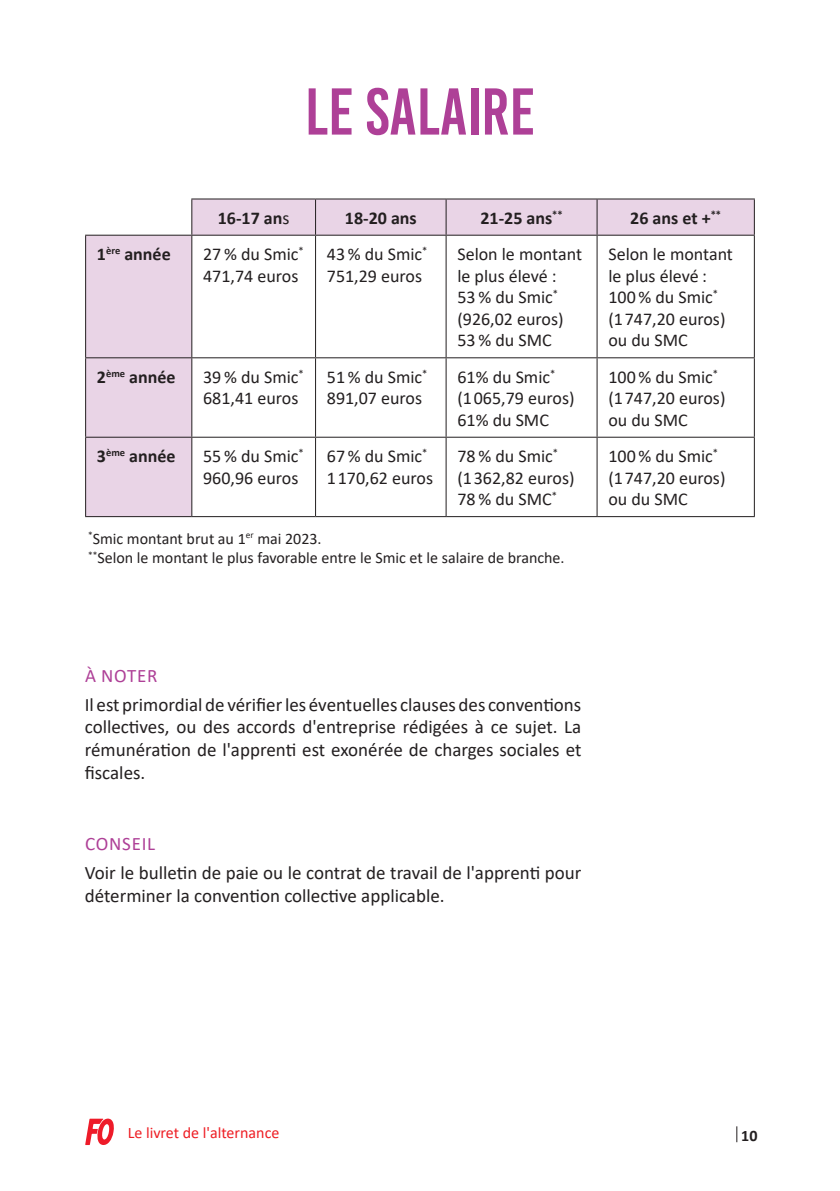
<style>
.page{position:relative;width:840px;height:1191px;background:#fff}
.page>*{position:absolute;margin:0;border:0;box-sizing:border-box;transform-origin:0 0}
.GRAND_TITRE{font:66px "Bebas Kai";color:#ae4097}
.TEXTE{font:19px/22.8px "Calibri";color:#231f20;text-align:justify}
.a_noter_titre{font:19px "Calibri";letter-spacing:.04em;color:#ae4097}
.t1{font:18px/21.6px "Calibri";color:#231f20}
.t2{font:700 18px "Calibri";color:#231f20}
.t3{font:16px "Calibri";color:#231f20}
.t4{font:16px "Calibri";color:#ee1d23}
.t5{font:700 16px "Calibri";color:#231f20}
.s1{font-weight:400}
</style>
<div class="page">
<svg style="left:736px;top:1126px;width:1px;height:16px"></svg>
<svg style="left:85px;top:1118px;width:29px;height:27px"></svg>
<svg style="left:86px;top:199px;width:667px;height:317px"></svg>
<hr style="left:191px;top:198px;width:124px;height:1px;background:#231f20">
<hr style="left:315px;top:198px;width:131px;height:1px;background:#231f20">
<hr style="left:315px;top:199px;width:1px;height:36px;background:#231f20">
<hr style="left:446px;top:198px;width:150px;height:1px;background:#231f20">
<hr style="left:445px;top:199px;width:1px;height:36px;background:#231f20">
<hr style="left:596px;top:198px;width:158px;height:1px;background:#231f20">
<hr style="left:596px;top:199px;width:1px;height:36px;background:#231f20">
<hr style="left:753px;top:199px;width:1px;height:36px;background:#231f20">
<hr style="left:85px;top:236px;width:1px;height:121px;background:#231f20">
<hr style="left:192px;top:235px;width:123px;height:1px;background:#231f20">
<hr style="left:191px;top:236px;width:1px;height:121px;background:#231f20">
<hr style="left:315px;top:235px;width:131px;height:1px;background:#231f20">
<hr style="left:315px;top:236px;width:1px;height:121px;background:#231f20">
<hr style="left:446px;top:235px;width:150px;height:1px;background:#231f20">
<hr style="left:445px;top:236px;width:1px;height:121px;background:#231f20">
<hr style="left:596px;top:235px;width:158px;height:1px;background:#231f20">
<hr style="left:596px;top:236px;width:1px;height:121px;background:#231f20">
<hr style="left:753px;top:236px;width:1px;height:121px;background:#231f20">
<hr style="left:85px;top:357px;width:107px;height:1px;background:#231f20">
<hr style="left:85px;top:358px;width:1px;height:79px;background:#231f20">
<hr style="left:192px;top:357px;width:123px;height:1px;background:#231f20">
<hr style="left:191px;top:358px;width:1px;height:79px;background:#231f20">
<hr style="left:315px;top:357px;width:131px;height:1px;background:#231f20">
<hr style="left:315px;top:358px;width:1px;height:79px;background:#231f20">
<hr style="left:446px;top:357px;width:150px;height:1px;background:#231f20">
<hr style="left:445px;top:358px;width:1px;height:79px;background:#231f20">
<hr style="left:596px;top:357px;width:158px;height:1px;background:#231f20">
<hr style="left:596px;top:358px;width:1px;height:79px;background:#231f20">
<hr style="left:753px;top:358px;width:1px;height:79px;background:#231f20">
<hr style="left:85px;top:437px;width:107px;height:1px;background:#231f20">
<hr style="left:85px;top:438px;width:1px;height:78px;background:#231f20">
<hr style="left:192px;top:437px;width:123px;height:1px;background:#231f20">
<hr style="left:191px;top:438px;width:1px;height:78px;background:#231f20">
<hr style="left:315px;top:437px;width:131px;height:1px;background:#231f20">
<hr style="left:315px;top:438px;width:1px;height:78px;background:#231f20">
<hr style="left:446px;top:437px;width:150px;height:1px;background:#231f20">
<hr style="left:445px;top:438px;width:1px;height:78px;background:#231f20">
<hr style="left:596px;top:437px;width:158px;height:1px;background:#231f20">
<hr style="left:596px;top:438px;width:1px;height:78px;background:#231f20">
<hr style="left:753px;top:438px;width:1px;height:78px;background:#231f20">
<hr style="left:85px;top:516px;width:107px;height:1px;background:#231f20">
<hr style="left:192px;top:516px;width:123px;height:1px;background:#231f20">
<hr style="left:315px;top:516px;width:131px;height:1px;background:#231f20">
<hr style="left:446px;top:516px;width:150px;height:1px;background:#231f20">
<hr style="left:596px;top:516px;width:158px;height:1px;background:#231f20">
<hr style="left:191px;top:199px;width:1px;height:36px;background:#231f20">
<hr style="left:85px;top:235px;width:107px;height:1px;background:#231f20">
<p class="GRAND_TITRE" style="left:305px;top:76px;width:231px">LE SALAIRE</p>
<p class="t2" style="left:218px;top:205px;width:73px">16-17 an<span class="s1">s</span></p>
<p class="t2" style="left:345px;top:205px;width:73px">18-20 ans</p>
<p class="t2" style="left:480px;top:205px;width:84px">21-25 ans<sup>**</sup></p>
<p class="t2" style="left:630px;top:205px;width:92px">26 ans et +<sup>**</sup></p>
<p class="t2" style="left:97px;top:241px;width:75px">1<sup>ère</sup> année</p>
<p class="t1" style="left:203px;top:243px;width:102px">27 % du Smic<sup>*<br></sup>471,74 euros</p>
<p class="t1" style="left:327px;top:243px;width:102px">43 % du Smic<sup>*<br></sup>751,29 euros</p>
<p class="t1" style="left:457px;top:243px;width:126px">Selon le montant le plus élevé :<br>53 % du Smic<sup>* </sup>(926,02 euros)<br>53 % du SMC</p>
<p class="t1" style="left:608px;top:243px;width:126px">Selon le montant le plus élevé :<br>100 % du Smic<sup>* </sup>(1747,20 euros) ou du SMC</p>
<p class="t2" style="left:97px;top:364px;width:80px">2<sup>ème</sup> année</p>
<p class="t1" style="left:203px;top:365px;width:102px">39 % du Smic<sup>*<br></sup>681,41 euros</p>
<p class="t1" style="left:327px;top:365px;width:102px">51 % du Smic<sup>*<br></sup>891,07 euros</p>
<p class="t1" style="left:457px;top:365px;width:118px">61% du Smic<sup>* </sup>(1065,79 euros)</p>
<p class="t1" style="left:457px;top:408px;width:93px">61% du SMC</p>
<p class="t1" style="left:608px;top:365px;width:118px">100 % du Smic<sup>* </sup>(1747,20 euros) ou du SMC</p>
<p class="t2" style="left:97px;top:443px;width:80px">3<sup>ème</sup> année</p>
<p class="t1" style="left:203px;top:445px;width:102px">55 % du Smic<sup>*<br></sup>960,96 euros</p>
<p class="t1" style="left:327px;top:445px;width:108px">67 % du Smic<sup>*<br></sup>1170,62 euros</p>
<p class="t1" style="left:457px;top:445px;width:118px">78 % du Smic<sup>* </sup>(1362,82 euros)<br>78 % du SMC<sup>*</sup></p>
<p class="t1" style="left:608px;top:445px;width:118px">100 % du Smic<sup>* </sup>(1747,20 euros) ou du SMC</p>
<p class="t3" style="left:88px;top:527px;width:235px"><sup>*</sup>Smic montant brut au 1<sup>er</sup> mai 2023.</p>
<p class="t3" style="left:88px;top:546px;width:478px"><sup>**</sup>Selon le montant le plus favorable entre le Smic et le salaire de branche.</p>
<p class="a_noter_titre" style="left:85px;top:662px;width:74px">À NOTER</p>
<p class="TEXTE" style="left:85px;top:692px;width:498px">Il est primordial de vérifier les éventuelles clauses des conventions collectives, ou des accords d'entreprise rédigées à ce sujet. La rémunération de l'apprenti est exonérée de charges sociales et fiscales.</p>
<p class="a_noter_titre" style="left:85px;top:830px;width:72px">CONSEIL</p>
<p class="TEXTE" style="left:85px;top:860px;width:498px">Voir le bulletin de paie ou le contrat de travail de l'apprenti pour déterminer la convention collective applicable.</p>
<p class="t4" style="left:128px;top:1121px;width:153px">Le livret de l'alternance</p>
<p class="t5" style="left:740px;top:1124px;width:18px">10</p>
</div>
